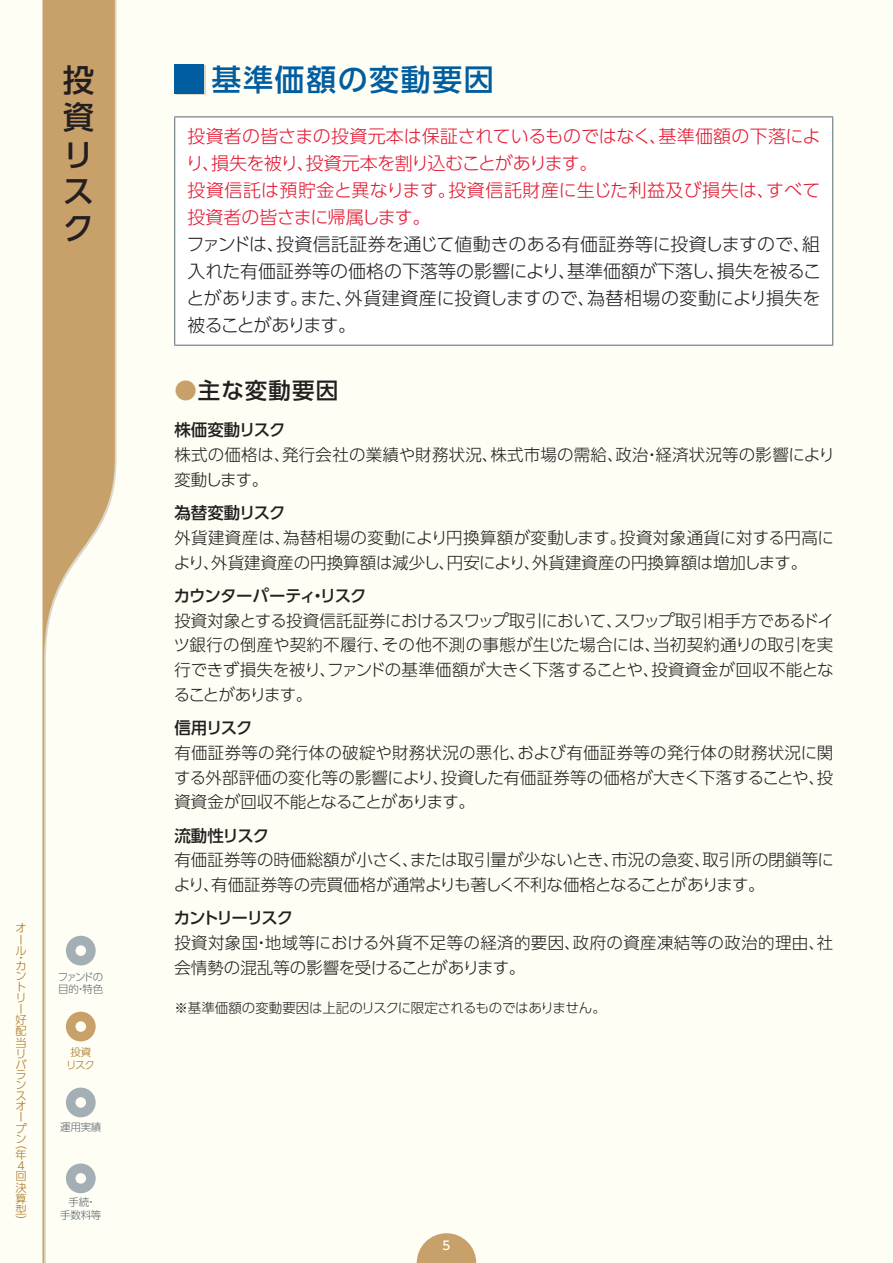
<style>
.page{position:relative;width:893px;height:1263px;background:#fffef4}
.page>*{position:absolute;margin:0;border:0;box-sizing:border-box;transform-origin:0 0}
.t1{font:500 31.5px/37.2px "UD Shin Go Pro";color:#231f20}
.A-大見出し{font:500 30px "UD Shin Go Pro";letter-spacing:.05em;color:#005da0}
.A-中見出し{font:500 22.5px "UD Shin Go Pro";letter-spacing:.05em;color:#231f20}
.A-11pt{font:300 18px/27px "UD Shin Go Pro";letter-spacing:-.015em;color:#231f20;text-align:justify}
.A-11pt-2{font:300 18px/27px "UD Shin Go Pro";letter-spacing:-.005em;color:#e21931}
.A-11pt-3{font:300 16.5px/24.8px "UD Shin Go Pro";color:#231f20}
.A-11pt-4{font:300 16.5px/24.8px "UD Shin Go Pro";letter-spacing:.02em;color:#231f20}
.A-小見出し{font:500 16.5px "UD Shin Go Pro";letter-spacing:-.07em;color:#231f20}
.A-小見出し-2{font:500 16.5px "UD Shin Go Pro";letter-spacing:-.035em;color:#231f20}
.A-小見出し-3{font:500 16.5px "UD Shin Go Pro";letter-spacing:-.09em;color:#231f20}
.A-9pt{font:300 13.5px "UD Shin Go Pro";letter-spacing:-.02em;color:#231f20}
.t2{font:500 12px "UD Shin Go Pro";color:#fff}
.t3{font:300 11.25px/10.8px "UD Shin Go Pro";color:#a6721e}
.t4{font:300 10.5px/12.6px "UD Shin Go Pro";letter-spacing:-.02em;color:#5a676e;text-align:center}
.t5{font:300 10.5px/12.6px "UD Shin Go Pro";letter-spacing:-.13em;color:#5a676e}
.t6{font:300 10.5px/12.6px "UD Shin Go Pro";color:#a6721e;text-align:center}
.s1{color:#c7a06a}
</style>
<div class="page">
<svg style="left:417px;top:1233px;width:59px;height:30px"></svg>
<svg style="left:43px;top:0;width:72px;height:1263px"></svg>
<svg style="left:66px;top:936px;width:30px;height:29px"></svg>
<svg style="left:66px;top:1012px;width:30px;height:29px"></svg>
<svg style="left:66px;top:1087px;width:30px;height:30px"></svg>
<svg style="left:66px;top:1163px;width:30px;height:30px"></svg>
<div style="left:176px;top:65px;width:30px;height:30px;background:#dad9c9"></div>
<div style="left:174px;top:64px;width:30px;height:30px;background:#005da0"></div>
<div style="left:175px;top:117px;width:658px;height:228px;background:#fff"></div>
<hr style="left:174px;top:117px;width:659px;height:1px;background:#5a676e">
<hr style="left:174px;top:117px;width:1px;height:228px;background:#5a676e">
<hr style="left:832px;top:117px;width:1px;height:228px;background:#5a676e">
<hr style="left:174px;top:345px;width:659px;height:1px;background:#5a676e">
<h1 class="t1" style="left:63px;top:60px;width:33px">投資リスク</h1>
<p class="t3" style="left:16px;top:922px;width:12px">オール</p>
<p class="t3" style="left:16px;top:952px;width:8px">・</p>
<p class="t3" style="left:16px;top:960px;width:13px">カントリー好配当リバランスオープ</p>
<p class="t3" style="left:16px;top:1134px;width:12px;line-height:13.5px">ン（年</p>
<p class="t3" style="left:16px;top:1159px;width:12px">４回決算型）</p>
<p class="t5" style="left:58px;top:970px;width:47px">ファンドの目的・特色</p>
<p class="t6" style="left:66px;top:1045px;width:30px">投資リスク</p>
<p class="t4" style="left:60px;top:1120px;width:43px">運用実績</p>
<p class="t4" style="left:60px;top:1195px;width:43px">手続・<br>手数料等</p>
<p class="A-大見出し" style="left:212px;top:55px;width:284px">基準価額の変動要因</p>
<p class="A-11pt-2" style="left:186px;top:122px;width:636px">投資者の皆さまの投資元本は保証されているものではなく、基準価額の下落により、損失を被り、投資元本を割り込むことがあります。</p>
<p class="A-11pt-2" style="left:187px;top:176px;width:634px">投資信託は預貯金と異なります。投資信託財産に生じた利益及び損失は、すべて投資者の皆さまに帰属します。</p>
<p class="A-11pt" style="left:186px;top:230px;width:636px">ファンドは、投資信託証券を通じて値動きのある有価証券等に投資しますので、組入れた有価証券等の価格の下落等の影響により、基準価額が下落し、損失を被ることがあります。また、外貨建資産に投資しますので、為替相場の変動により損失を被ることがあります。</p>
<p class="A-中見出し" style="left:174px;top:373px;width:165px"><span class="s1">●</span>主な変動要因</p>
<p class="A-小見出し-2" style="left:174px;top:417px;width:113px">株価変動リスク</p>
<p class="A-11pt-3" style="left:174px;top:442px;width:662px">株式の価格は、発行会社の業績や財務状況、株式市場の需給、政治・経済状況等の影響により変動します。</p>
<p class="A-小見出し-2" style="left:174px;top:499px;width:113px">為替変動リスク</p>
<p class="A-11pt-3" style="left:174px;top:525px;width:662px">外貨建資産は、為替相場の変動により円換算額が変動します。投資対象通貨に対する円高により、外貨建資産の円換算額は減少し、円安により、外貨建資産の円換算額は増加します。</p>
<p class="A-小見出し" style="left:174px;top:582px;width:194px">カウンターパーティ・リスク</p>
<p class="A-11pt-3" style="left:174px;top:607px;width:662px;text-align:justify">投資対象とする投資信託証券におけるスワップ取引において、スワップ取引相手方であるドイツ銀行の倒産や契約不履行、その他不測の事態が生じた場合には、当初契約通りの取引を実行できず損失を被り、ファンドの基準価額が大きく下落することや、投資資金が回収不能となることがあります。</p>
<p class="A-小見出し" style="left:174px;top:714px;width:80px">信用リスク</p>
<p class="A-11pt-3" style="left:174px;top:740px;width:661px;text-align:justify">有価証券等の発行体の破綻や財務状況の悪化、および有価証券等の発行体の財務状況に関する外部評価の変化等の影響により、投資した有価証券等の価格が大きく下落することや、投資資金が回収不能となることがあります。</p>
<p class="A-小見出し" style="left:174px;top:822px;width:96px">流動性リスク</p>
<p class="A-11pt-3" style="left:174px;top:847px;width:662px">有価証券等の時価総額が小さく、または取引量が少ないとき、市況の急変、取引所の閉鎖等により、有価証券等の売買価格が通常よりも著しく不利な価格となることがあります。</p>
<p class="A-小見出し-3" style="left:174px;top:905px;width:121px">カントリーリスク</p>
<p class="A-11pt-4" style="left:174px;top:930px;width:661px">投資対象国・地域等における外貨不足等の経済的要因、政府の資産凍結等の政治的理由、社会情勢の混乱等の影響を受けることがあります。</p>
<p class="A-9pt" style="left:174px;top:997px;width:433px">※基準価額の変動要因は上記のリスクに限定されるものではありません。</p>
<p class="t2" style="left:442px;top:1236px;width:9px">5</p>
</div>
